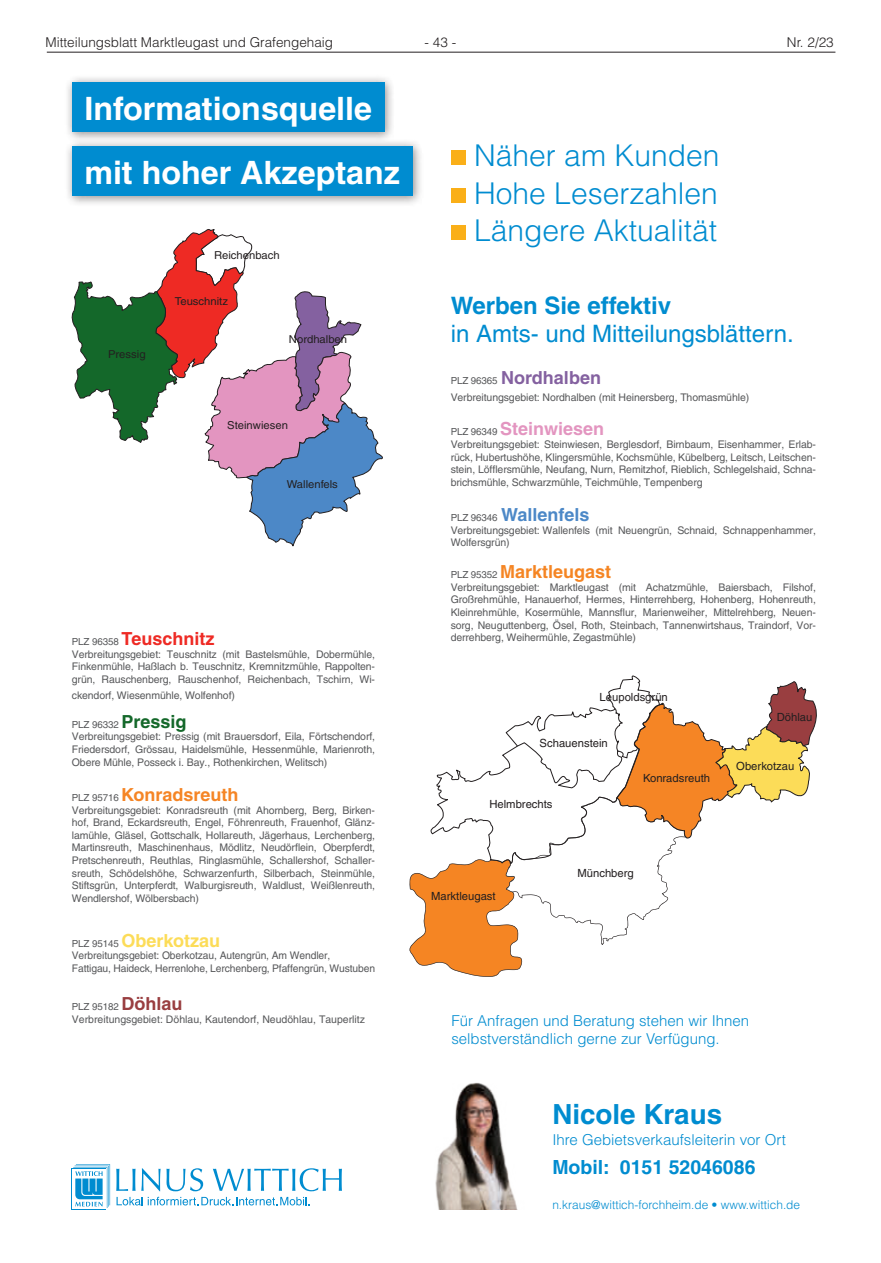
<style>
.page{position:relative;width:881px;height:1263px;background:#fff}
.page>*{position:absolute;margin:0;border:0;box-sizing:border-box;transform-origin:0 0}
.t1{font:700 32.25px/64.2px "Helvetica LT";color:#fff}
.t2{font:300 30px/37.8px "Helvetica LT";color:#008cd0;text-align:justify}
.t3{font:700 27.75px "Helvetica LT";color:#008cd0}
.t4{font:24px "Helvetica LT";color:#008cd0}
.t5{font:700 24px "Helvetica LT";color:#008cd0}
.t6{font:700 19.5px "Helvetica LT";color:#008cd0}
.t7{font:700 18px "Helvetica LT";color:#f58523}
.t8{font:700 18px "Helvetica LT";color:#f58525}
.t9{font:700 18px "Helvetica LT";color:#e395c0}
.t10{font:700 18px "Helvetica LT";color:#8461a0}
.t11{font:700 18px "Helvetica LT";color:#4c88c7}
.t12{font:700 18px "Helvetica LT";color:#ee2a24}
.t13{font:700 18px "Helvetica LT";color:#fcdc58}
.t14{font:300 15px/18px "Helvetica LT";color:#008cd0}
.t15{font:300 13.5px "Helvetica LT";color:#231f20}
.t16{font:300 12px "Helvetica LT";color:#008cd0}
.t17{font:11.25px "Helvetica LT";color:#231f20}
.t18{font:10.95px "Helvetica LT";color:#231f20}
.t19{font:10.5px/12.8px "Helvetica LT";letter-spacing:-.01em;color:#57585a;text-align:justify}
.t20{font:9.75px "Helvetica LT";letter-spacing:-.01em;color:#57585a}
.s1{font-weight:400;font-size:9.75px;color:#57585a}
.s2{font-weight:700;font-size:18px;color:#14682a}
.s3{font-weight:700;font-size:18px;color:#993e40}
</style>
<div class="page">
<hr style="left:47px;top:52px;width:788px;height:1px;background:#231f20">
<svg style="left:116px;top:1169px;width:19px;height:22px"></svg>
<svg style="left:141px;top:1168px;width:19px;height:23px"></svg>
<svg style="left:166px;top:1168px;width:37px;height:23px"></svg>
<svg style="left:213px;top:1168px;width:129px;height:23px"></svg>
<svg style="left:73px;top:1164px;width:37px;height:44px"></svg>
<svg style="left:116px;top:1197px;width:193px;height:8px"></svg>
<img style="left:435px;top:1082px;width:82px;height:127px">
<svg style="left:409px;top:682px;width:408px;height:295px"></svg>
<svg style="left:71px;top:229px;width:312px;height:318px"></svg>
<div style="left:64px;top:75px;width:331px;height:68px;background:#231f20;opacity:.5"></div>
<div style="left:72px;top:82px;width:312px;height:50px;background:#008cd0"></div>
<div style="left:64px;top:139px;width:359px;height:68px;background:#231f20;opacity:.5"></div>
<div style="left:72px;top:147px;width:340px;height:49px;background:#008cd0"></div>
<div style="left:451px;top:150px;width:14px;height:15px;background:#faaf18"></div>
<div style="left:451px;top:188px;width:14px;height:14px;background:#faaf18"></div>
<div style="left:451px;top:226px;width:14px;height:14px;background:#faaf18"></div>
<p class="t15" style="left:45px;top:34px;width:289px">Mitteilungsblatt Marktleugast und Grafengehaig</p>
<p class="t15" style="left:424px;top:34px;width:33px">- 43 -</p>
<p class="t15" style="left:786px;top:34px;width:48px">Nr. 2/23</p>
<h1 class="t1" style="left:84px;top:76px;width:317px">Informationsquelle mit hoher Akzeptanz</h1>
<p class="t18" style="left:214px;top:248px;width:67px">Reichenbach</p>
<p class="t18" style="left:108px;top:348px;width:39px">Pressig</p>
<p class="t18" style="left:175px;top:295px;width:55px">Teuschnitz</p>
<p class="t18" style="left:289px;top:333px;width:60px">Nordhalben</p>
<p class="t18" style="left:227px;top:419px;width:62px">Steinwiesen</p>
<p class="t18" style="left:287px;top:477px;width:53px">Wallenfels</p>
<h3 class="t12" style="left:72px;top:628px;width:144px"><span class="s1">PLZ 96358</span> Teuschnitz</h3>
<p class="t19" style="left:72px;top:647px;width:304px">Verbreitungsgebiet: Teuschnitz (mit Bastelsmühle, Dobermühle, Finkenmühle, Haßlach b. Teuschnitz, Kremnitzmühle, Rappolten&shy;grün, Rauschenberg, Rauschenhof, Reichenbach, Tschirn, Wi-</p>
<p class="t19" style="left:72px;top:689px;width:164px">ckendorf, Wiesenmühle, Wolfenhof)</p>
<p class="t20" style="left:72px;top:719px;width:116px">PLZ 96332 <span class="s2">Pressig</span></p>
<p class="t19" style="left:72px;top:730px;width:304px">Verbreitungsgebiet: Pressig (mit Brauersdorf, Eila, Förtschendorf, Friedersdorf, Grössau, Haidelsmühle, Hessenmühle, Marienroth, Obere Mühle, Posseck i. Bay., Rothenkirchen, Welitsch)</p>
<h3 class="t8" style="left:72px;top:784px;width:168px"><span class="s1">PLZ 95716</span> Konradsreuth</h3>
<p class="t19" style="left:72px;top:803px;width:304px">Verbreitungsgebiet: Konradsreuth (mit Ahornberg, Berg, Birken&shy;hof, Brand, Eckardsreuth, Engel, Föhrenreuth, Frauenhof, Glänz&shy;lamühle, Gläsel, Gottschalk, Hollareuth, Jägerhaus, Lerchenberg, Martinsreuth, Maschinenhaus, Mödlitz, Neudörflein, Oberpferdt, Pretschenreuth, Reuthlas, Ringlasmühle, Schallershof, Schaller&shy;sreuth, Schödelshöhe, Schwarzenfurth, Silberbach, Steinmühle, Stiftsgrün, Unterpferdt, Walburgisreuth, Waldlust, Weißlenreuth, Wendlershof, Wölbersbach)</p>
<h3 class="t13" style="left:72px;top:929px;width:150px"><span class="s1">PLZ 95145</span> Oberkotzau</h3>
<p class="t19" style="left:72px;top:949px;width:304px;line-height:13.2px">Verbreitungsgebiet: Oberkotzau, Autengrün, Am Wendler,<br>Fattigau, Haideck, Herrenlohe, Lerchenberg, Pfaffengrün, Wustuben</p>
<p class="t20" style="left:72px;top:1001px;width:112px">PLZ 95182 <span class="s3">Döhlau</span></p>
<p class="t19" style="left:72px;top:1013px;width:294px">Verbreitungsgebiet: Döhlau, Kautendorf, Neudöhlau, Tauperlitz</p>
<h2 class="t2" style="left:474px;top:136px;width:247px">Näher am Kunden Hohe Leserzahlen Längere Aktualität</h2>
<h3 class="t5" style="left:450px;top:290px;width:222px">Werben Sie effektiv</h3>
<h3 class="t4" style="left:450px;top:320px;width:344px">in Amts- und Mitteilungsblättern.</h3>
<h3 class="t10" style="left:450px;top:367px;width:152px"><span class="s1">PLZ 96365</span> Nordhalben</h3>
<p class="t19" style="left:450px;top:391px;width:300px">Verbreitungsgebiet: Nordhalben (mit Heinersberg, Thomasmühle)</p>
<h3 class="t9" style="left:450px;top:418px;width:155px"><span class="s1">PLZ 96349</span> Steinwiesen</h3>
<p class="t19" style="left:450px;top:438px;width:366px">Verbreitungsgebiet: Steinwiesen, Berglesdorf, Birnbaum, Eisenhammer, Erlab&shy;rück, Hubertushöhe, Klingersmühle, Kochsmühle, Kübelberg, Leitsch, Leitschen&shy;stein, Löfflersmühle, Neufang, Nurn, Remitzhof, Rieblich, Schlegelshaid, Schna&shy;brichsmühle, Schwarzmühle, Teichmühle, Tempenberg</p>
<h3 class="t11" style="left:450px;top:504px;width:140px"><span class="s1">PLZ 96346</span> Wallenfels</h3>
<p class="t19" style="left:450px;top:524px;width:366px">Verbreitungsgebiet: Wallenfels (mit Neuengrün, Schnaid, Schnappenhammer,<br>Wolfersgrün)</p>
<h3 class="t7" style="left:450px;top:561px;width:162px"><span class="s1">PLZ 95352</span> Marktleugast</h3>
<p class="t19" style="left:450px;top:581px;width:366px">Verbreitungsgebiet: Marktleugast (mit Achatzmühle, Baiersbach, Filshof, Großrehmühle, Hanauerhof, Hermes, Hinterrehberg, Hohenberg, Hohenreuth, Kleinrehmühle, Kosermühle, Mannsflur, Marienweiher, Mittelrehberg, Neuen&shy;sorg, Neuguttenberg, Ösel, Roth, Steinbach, Tannenwirtshaus, Traindorf, Vor&shy;derrehberg, Weihermühle, Zegastmühle)</p>
<p class="t17" style="left:599px;top:691px;width:70px">Leupoldsgrün</p>
<p class="t17" style="left:539px;top:737px;width:70px">Schauenstein</p>
<p class="t17" style="left:489px;top:797px;width:65px">Helmbrechts</p>
<p class="t17" style="left:431px;top:889px;width:66px">Marktleugast</p>
<p class="t17" style="left:642px;top:772px;width:68px">Konradsreuth</p>
<p class="t17" style="left:577px;top:867px;width:58px">Münchberg</p>
<p class="t17" style="left:776px;top:710px;width:37px">Döhlau</p>
<p class="t17" style="left:736px;top:759px;width:60px">Oberkotzau</p>
<h3 class="t14" style="left:451px;top:1011px;width:299px">Für Anfragen und Beratung stehen wir Ihnen selbstverständlich gerne zur Verfügung.</h3>
<h3 class="t3" style="left:552px;top:1097px;width:171px">Nicole Kraus</h3>
<h3 class="t14" style="left:552px;top:1130px;width:235px">Ihre Gebietsverkaufsleiterin vor Ort</h3>
<h3 class="t6" style="left:552px;top:1155px;width:204px">Mobil: 0151 52046086</h3>
<p class="t16" style="left:552px;top:1197px;width:249px">n.kraus@wittich-forchheim.de • www.wittich.de</p>
</div>
